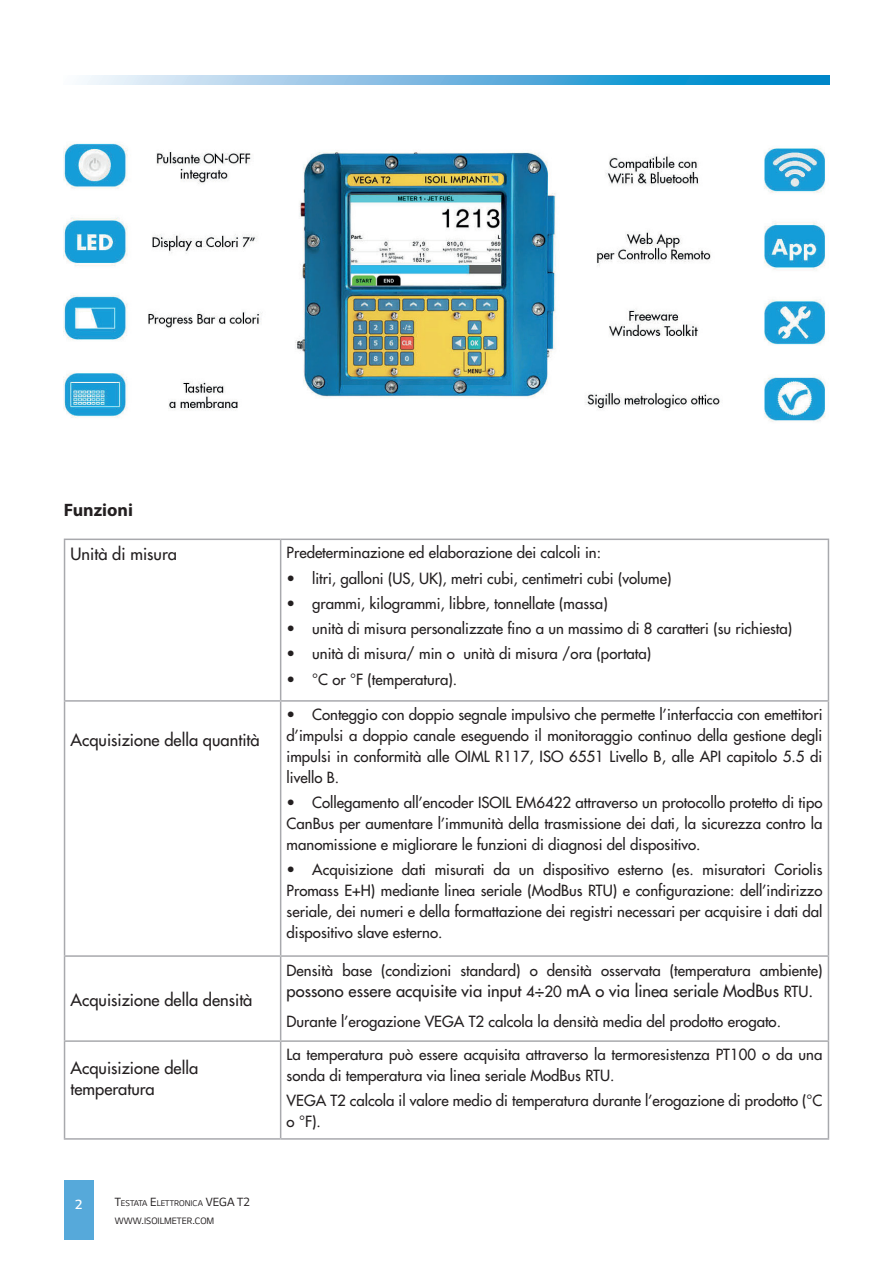
<style>
.page{position:relative;width:893px;height:1263px;background:#fff}
.page>*{position:absolute;margin:0;border:0;box-sizing:border-box;transform-origin:0 0}
.t1{font:700 18px "Myriad Pro";color:#231f20}
.t2{font:16.5px/21px "Futura";color:#231f20}
.t3{font:15px/21px "Futura";color:#231f20;text-align:justify}
.t4{font:300 15px "LG Smart";color:#fff}
.t5{font:10.5px "LG Smart";color:#231f20}
.t6{font:9.45px "LG Smart";color:#231f20}
.s1{font-size:13.5px}
.s2{font-size:15px}
</style>
<div class="page">
<div style="left:64px;top:1180px;width:30px;height:59px;background:#56a9da"></div>
<svg style="left:81px;top:76px;width:748px;height:9px;background:#6ab6df"></svg>
<img style="left:64px;top:143px;width:762px;height:279px">
<hr style="left:64px;top:957px;width:1px;height:83px;background:#a8a9ad">
<hr style="left:280px;top:957px;width:1px;height:83px;background:#a8a9ad">
<hr style="left:828px;top:957px;width:1px;height:83px;background:#a8a9ad">
<hr style="left:64px;top:1040px;width:217px;height:2px;background:#a8a9ad">
<hr style="left:64px;top:1042px;width:1px;height:96px;background:#a8a9ad">
<hr style="left:281px;top:1040px;width:548px;height:2px;background:#a8a9ad">
<hr style="left:280px;top:1042px;width:1px;height:96px;background:#a8a9ad">
<hr style="left:828px;top:1042px;width:1px;height:96px;background:#a8a9ad">
<hr style="left:64px;top:1138px;width:217px;height:2px;background:#a8a9ad">
<hr style="left:281px;top:1138px;width:548px;height:2px;background:#a8a9ad">
<hr style="left:64px;top:538px;width:217px;height:2px;background:#a8a9ad">
<hr style="left:64px;top:540px;width:1px;height:160px;background:#a8a9ad">
<hr style="left:281px;top:538px;width:548px;height:2px;background:#a8a9ad">
<hr style="left:280px;top:540px;width:1px;height:160px;background:#a8a9ad">
<hr style="left:828px;top:540px;width:1px;height:160px;background:#a8a9ad">
<hr style="left:64px;top:700px;width:217px;height:2px;background:#a8a9ad">
<hr style="left:64px;top:702px;width:1px;height:253px;background:#a8a9ad">
<hr style="left:281px;top:700px;width:548px;height:2px;background:#a8a9ad">
<hr style="left:280px;top:702px;width:1px;height:253px;background:#a8a9ad">
<hr style="left:828px;top:702px;width:1px;height:253px;background:#a8a9ad">
<hr style="left:64px;top:955px;width:217px;height:2px;background:#a8a9ad">
<hr style="left:281px;top:955px;width:548px;height:2px;background:#a8a9ad">
<p class="t1" style="left:64px;top:498px;width:71px">Funzioni</p>
<p class="t2" style="left:71px;top:543px;width:108px">Unità di misura</p>
<p class="t3" style="left:287px;top:542px;width:316px">Predeterminazione ed elaborazione dei calcoli in:</p>
<p class="t3" style="left:287px;top:568px;width:386px">• litri, galloni (US, UK), metri cubi, centimetri cubi (volume)</p>
<p class="t3" style="left:287px;top:593px;width:323px">• grammi, kilogrammi, libbre, tonnellate (massa)</p>
<p class="t3" style="left:287px;top:618px;width:507px">• unità di misura personalizzate fino a un massimo di 8 caratteri (su richiesta)</p>
<p class="t3" style="left:287px;top:643px;width:366px">• unità di misura/ min o unità di misura /ora (portata)</p>
<p class="t3" style="left:287px;top:669px;width:172px">• °C or °F (temperatura).</p>
<p class="t2" style="left:71px;top:730px;width:191px">Acquisizione della quantità</p>
<p class="t2" style="left:71px;top:989px;width:183px">Acquisizione della densità</p>
<p class="t2" style="left:71px;top:1057px;width:129px">Acquisizione della temperatura</p>
<p class="t4" style="left:75px;top:1196px;width:9px">2</p>
<p class="t6" style="left:115px;top:1198px;width:137px"><span class="s1">T</span>ESTATA <span class="s1">E</span>LETTRONICA <span class="s1">VEGA T2</span></p>
<p class="t5" style="left:115px;top:1215px;width:101px">WWW<span class="s2">.</span>ISOILMETER<span class="s2">.</span>COM</p>
<p class="t3" style="left:287px;top:704px;width:537px">• Conteggio con doppio segnale impulsivo che permette l’interfaccia con emettitori d’impulsi a doppio canale eseguendo il monitoraggio continuo della gestione degli impulsi in conformità alle OIML R117, ISO 6551 Livello B, alle API capitolo 5.5 di livello B.</p>
<p class="t3" style="left:287px;top:792px;width:537px">• Collegamento all’encoder ISOIL EM6422 attraverso un protocollo protetto di tipo CanBus per aumentare l’immunità della trasmissione dei dati, la sicurezza contro la manomissione e migliorare le funzioni di diagnosi del dispositivo.</p>
<p class="t3" style="left:287px;top:859px;width:537px">• Acquisizione dati misurati da un dispositivo esterno (es. misuratori Coriolis Promass E+H) mediante linea seriale (ModBus RTU) e configurazione: dell’indirizzo seriale, dei numeri e della formattazione dei registri necessari per acquisire i dati dal dispositivo slave esterno.</p>
<p class="t3" style="left:287px;top:960px;width:537px">Densità base (condizioni standard) o densità osservata (temperatura ambiente)</p>
<p class="t2" style="left:287px;top:981px;width:528px">possono essere acquisite via input <span class="s2">4</span>÷<span class="s2">20</span> mA o via linea seriale ModBus <span class="s2">RTU</span>.</p>
<p class="t3" style="left:287px;top:1011px;width:496px">Durante l’erogazione VEGA T2 calcola la densità media del prodotto erogato.</p>
<p class="t3" style="left:287px;top:1044px;width:537px">La temperatura può essere acquisita attraverso la termoresistenza PT100 o da una sonda di temperatura via linea seriale ModBus RTU.</p>
<p class="t3" style="left:287px;top:1090px;width:537px">VEGA T2 calcola il valore medio di temperatura durante l’erogazione di prodotto (°C o °F).</p>
</div>
